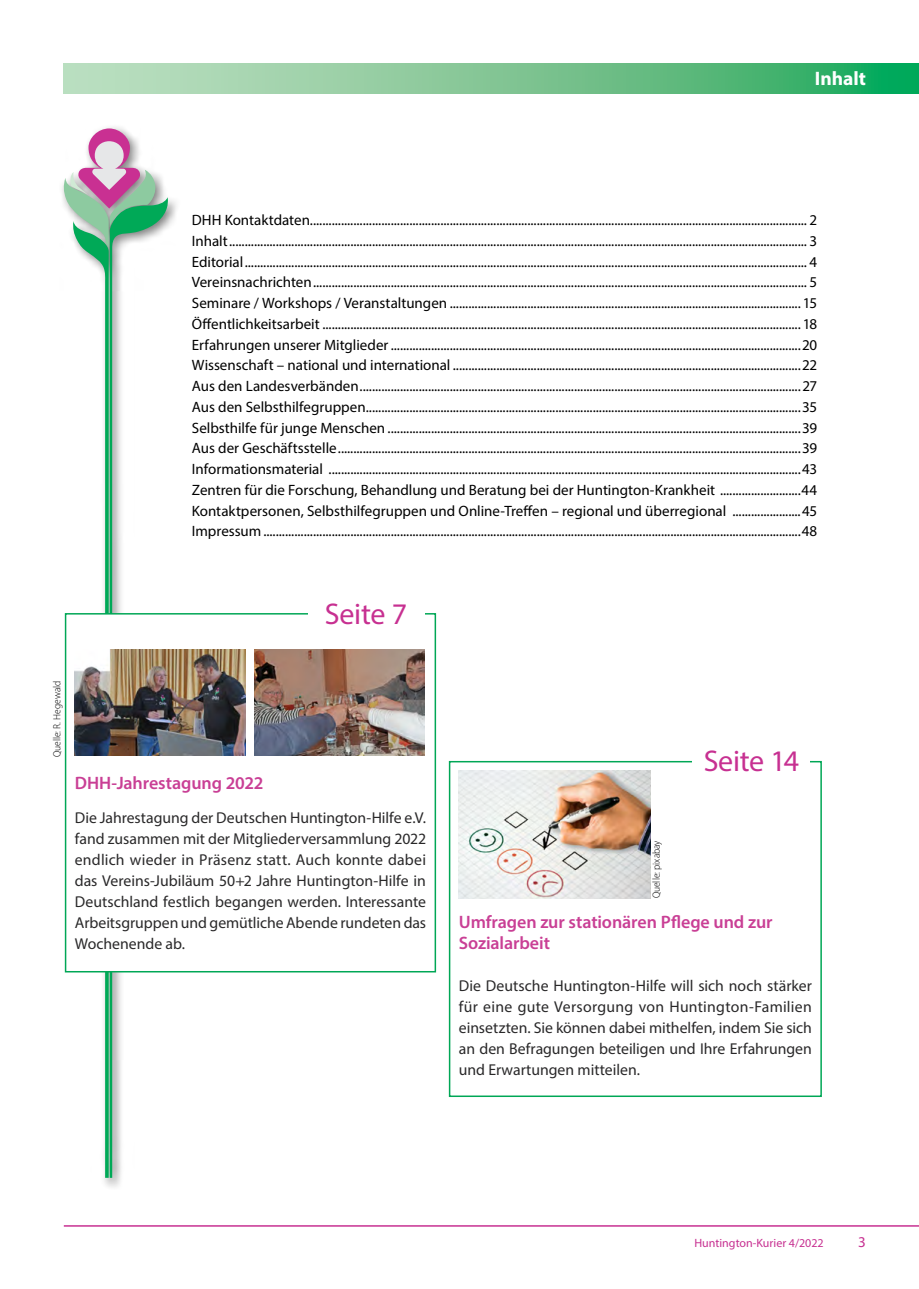
<style>
.page{position:relative;width:919px;height:1289px;background:#fff}
.page>*{position:absolute;margin:0;border:0;box-sizing:border-box;transform-origin:0 0}
.t1{font:30px "Myriad Pro";letter-spacing:-.01em;color:#c73091}
.t2{font:700 19.5px "Myriad Pro";letter-spacing:-.005em;color:#fff}
.t3{font:600 18px/21px "Myriad Pro";letter-spacing:-.005em;color:#c93f95}
.t4{font:15.75px/21px "Myriad Pro";color:#292829;text-align:justify}
.t5{font:15px/20.7px "Myriad Pro";color:#000;text-align:justify}
.t6{font:15px "Myriad Pro";color:#c73091}
.t7{font:12px "Myriad Pro";color:#c73091}
.t8{font:300 semi-condensed 10.5px "Myriad Pro";color:#000}
</style>
<div class="page">
<hr style="left:64px;top:1225px;width:854px;height:1px;background:#c73091">
<svg style="left:64px;top:64px;width:854px;height:30px"></svg>
<svg style="left:160px;top:197px;width:8px;height:776px"></svg>
<svg style="left:63px;top:128px;width:97px;height:1049px"></svg>
<img style="left:459px;top:771px;width:191px;height:127px">
<div style="left:449px;top:761px;width:372px;height:335px;border:2px solid #00a756"></div>
<div style="left:66px;top:614px;width:369px;height:357px;background:#fff"></div>
<img style="left:75px;top:649px;width:170px;height:106px">
<img style="left:254px;top:649px;width:170px;height:106px">
<div style="left:65px;top:613px;width:371px;height:359px;border:2px solid #00a756"></div>
<div style="left:308px;top:592px;width:116px;height:41px;background:#fff"></div>
<div style="left:692px;top:739px;width:118px;height:41px;background:#fff"></div>
<h2 class="t2" style="left:814px;top:65px;width:53px">Inhalt</h2>
<p class="t5" style="left:192px;top:209px;width:627px">DHH Kontaktdaten................................................................................................................................................................ 2<br>Inhalt.......................................................................................................................................................................................... 3<br>Editorial..................................................................................................................................................................................... 4<br>Vereinsnachrichten............................................................................................................................................................... 5<br>Seminare / Workshops / Veranstaltungen ................................................................................................................. 15<br>Öffentlichkeitsarbeit ..........................................................................................................................................................18<br>Erfahrungen unserer Mitglieder....................................................................................................................................20<br>Wissenschaft – national und international ................................................................................................................22<br>Aus den Landesverbänden..............................................................................................................................................27<br>Aus den Selbsthilfegruppen............................................................................................................................................35<br>Selbsthilfe für junge Menschen .....................................................................................................................................39<br>Aus der Geschäftsstelle.....................................................................................................................................................39<br>Informationsmaterial ........................................................................................................................................................43<br>Zentren für die Forschung, Behandlung und Beratung bei der Huntington-Krankheit ..........................44<br>Kontaktpersonen, Selbsthilfegruppen und Online-Treffen – regional und überregional ......................45<br>Impressum.............................................................................................................................................................................48</p>
<h1 class="t1" style="left:325px;top:595px;width:84px">Seite 7</h1>
<p class="t8" style="left:51px;top:757px;width:78px;rotate:-90deg">Quelle: R. Hegewald</p>
<p class="t3" style="left:75px;top:772px;width:190px">DHH-Jahrestagung 2022</p>
<p class="t4" style="left:75px;top:807px;width:353px">Die Jahrestagung der Deutschen Huntington-Hilfe e.V. fand zusammen mit der Mitgliederversammlung 2022 endlich wieder in Präsenz statt. Auch konnte dabei das Vereins-Jubiläum 50+2 Jahre Huntington-Hilfe in Deutschland festlich begangen werden. Interessante Arbeitsgruppen und gemütliche Abende rundeten das Wochenende ab.</p>
<p class="t8" style="left:650px;top:898px;width:60px;rotate:-90deg">Quelle: pixabay</p>
<h1 class="t1" style="left:703px;top:742px;width:97px">Seite 14</h1>
<p class="t3" style="left:459px;top:911px;width:315px">Umfragen zur stationären Pflege und zur<br>Sozialarbeit</p>
<p class="t4" style="left:459px;top:975px;width:354px">Die Deutsche Huntington-Hilfe will sich noch stärker für eine gute Versorgung von Huntington-Familien einsetzten. Sie können dabei mithelfen, indem Sie sich an den Befragungen beteiligen und Ihre Erfahrungen und Erwartungen mitteilen.</p>
<p class="t7" style="left:694px;top:1235px;width:131px">Huntington-Kurier 4/2022</p>
<p class="t6" style="left:858px;top:1232px;width:9px">3</p>
</div>
